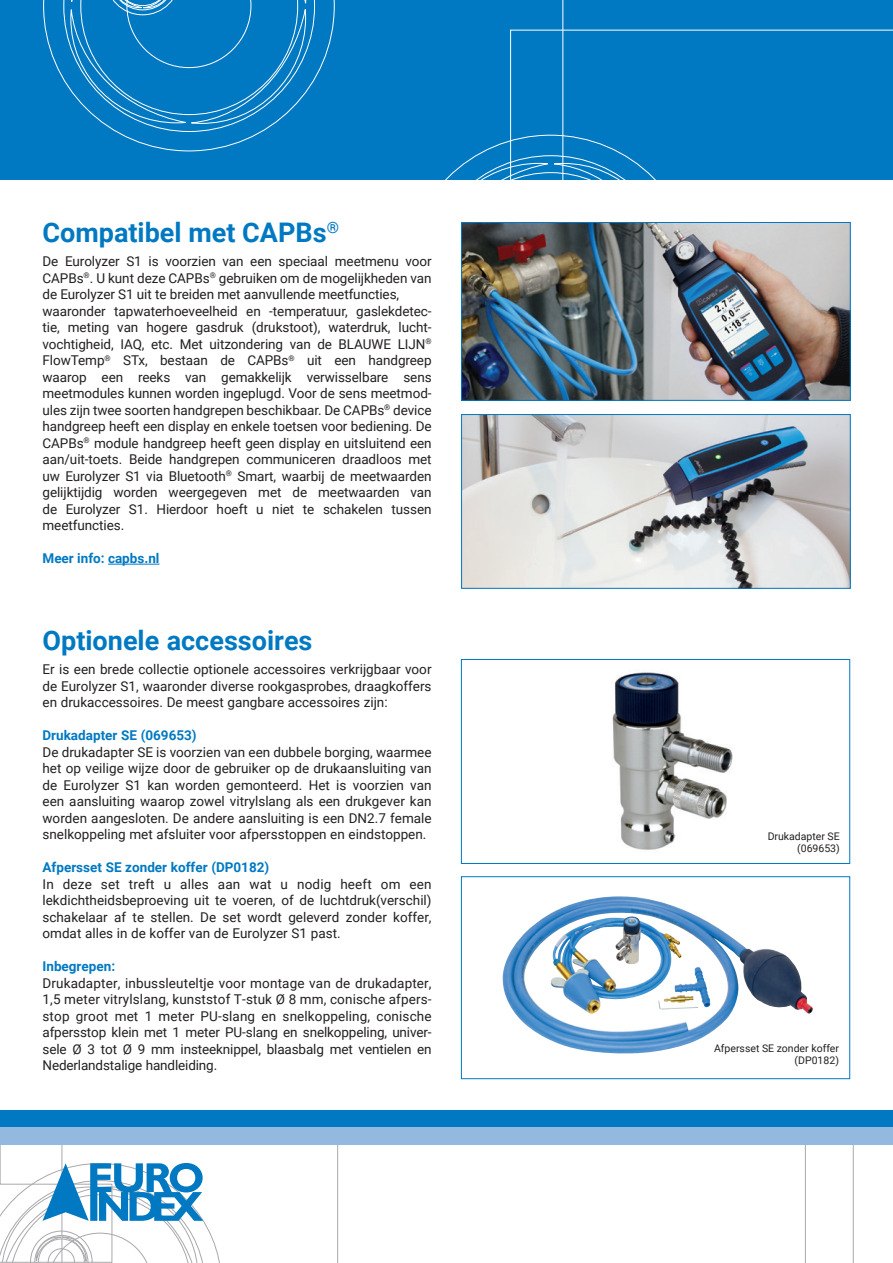
<style>
.page{position:relative;width:893px;height:1263px;background:#fff}
.page>*{position:absolute;margin:0;border:0;box-sizing:border-box;transform-origin:0 0}
.t1{font:700 27px "Roboto";color:#0079c2}
.t2{font:13.5px/16.5px "Roboto";letter-spacing:-.005em;color:#231f20;text-align:justify}
.t3{font:700 13.5px "Roboto";color:#0079c2}
.t4{font:10.5px/12px "Roboto";color:#231f20;text-align:right}
</style>
<div class="page">
<div style="left:0;top:0;width:893px;height:180px;background:#0079c2"></div>
<svg style="left:43px;top:0;width:292px;height:152px"></svg>
<svg style="left:510px;top:0;width:383px;height:125px"></svg>
<svg style="left:445px;top:125px;width:211px;height:55px"></svg>
<svg style="left:0;top:1144px;width:893px;height:119px"></svg>
<div style="left:0;top:1110px;width:893px;height:17px;background:#0079c2"></div>
<div style="left:0;top:1127px;width:893px;height:17px;background:#94b9e1"></div>
<hr style="left:108px;top:564px;width:51px;height:1px;background:#0079c2">
<img style="left:463px;top:416px;width:386px;height:171px">
<div style="left:461px;top:414px;width:390px;height:175px;border:1px solid #0079c2"></div>
<img style="left:463px;top:224px;width:386px;height:175px">
<div style="left:461px;top:222px;width:390px;height:179px;border:1px solid #0079c2"></div>
<img style="left:502px;top:896px;width:311px;height:158px">
<div style="left:461px;top:876px;width:389px;height:203px;border:1px solid #0079c2"></div>
<img style="left:612px;top:672px;width:121px;height:178px">
<div style="left:461px;top:659px;width:389px;height:205px;border:1px solid #0079c2"></div>
<h1 class="t1" style="left:43px;top:214px;width:298px">Compatibel met CAPBs<sup>®</sup></h1>
<p class="t2" style="left:43px;top:253px;width:391px;text-align:left">De Eurolyzer S1 is voorzien van een speciaal meetmenu voor CAPBs<sup>®</sup>. U kunt deze CAPBs<sup>®</sup> gebruiken om de mogelijkheden van de Eurolyzer S1 uit te breiden met aanvullende meetfuncties, waaronder tapwaterhoeveelheid en -temperatuur, gaslekdetec&shy;tie, meting van hogere gasdruk (drukstoot), waterdruk, lucht&shy;vochtigheid, IAQ, etc. Met uitzondering van de BLAUWE LIJN<sup>® </sup>FlowTemp<sup>®</sup> STx, bestaan de CAPBs<sup>®</sup> uit een handgreep waarop een reeks van gemakkelijk verwisselbare sens meetmodules kunnen worden ingeplugd. Voor de sens meetmod&shy;ules zijn twee soorten handgrepen beschikbaar. De CAPBs<sup>®</sup> device handgreep heeft een display en enkele toetsen voor bediening. De CAPBs<sup>®</sup> module handgreep heeft geen display en uitsluitend een aan/uit-toets. Beide handgrepen communiceren draadloos met uw Eurolyzer S1 via Bluetooth<sup>®</sup> Smart, waarbij de meetwaarden gelijktijdig worden weergegeven met de meetwaarden van de Eurolyzer S1. Hierdoor hoeft u niet te schakelen tussen meetfuncties.</p>
<p class="t3" style="left:43px;top:549px;width:118px">Meer info: capbs.nl</p>
<h1 class="t1" style="left:43px;top:621px;width:271px">Optionele accessoires</h1>
<p class="t2" style="left:43px;top:661px;width:391px">Er is een brede collectie optionele accessoires verkrijgbaar voor de Eurolyzer S1, waaronder diverse rookgasprobes, draagkoffers en drukaccessoires. De meest gangbare accessoires zijn:</p>
<p class="t3" style="left:43px;top:726px;width:156px">Drukadapter SE (069653)</p>
<p class="t2" style="left:43px;top:743px;width:391px">De drukadapter SE is voorzien van een dubbele borging, waarmee het op veilige wijze door de gebruiker op de drukaansluiting van de Eurolyzer S1 kan worden gemonteerd. Het is voorzien van een aansluiting waarop zowel vitrylslang als een drukgever kan worden aangesloten. De andere aansluiting is een DN2.7 female snelkoppeling met afsluiter voor afpersstoppen en eindstoppen.</p>
<p class="t3" style="left:43px;top:858px;width:228px">Afpersset SE zonder koffer (DP0182)</p>
<p class="t2" style="left:43px;top:875px;width:391px">In deze set treft u alles aan wat u nodig heeft om een lekdichtheidsbeproeving uit te voeren, of de luchtdruk(verschil) schakelaar af te stellen. De set wordt geleverd zonder koffer, omdat alles in de koffer van de Eurolyzer S1 past.</p>
<p class="t3" style="left:43px;top:957px;width:74px">Inbegrepen:</p>
<p class="t2" style="left:43px;top:974px;width:391px">Drukadapter, inbussleuteltje voor montage van de drukadapter, 1,5 meter vitrylslang, kunststof T-stuk Ø 8 mm, conische afpers&shy;stop groot met 1 meter PU-slang en snelkoppeling, conische afpersstop klein met 1 meter PU-slang en snelkoppeling, univer&shy;sele Ø 3 tot Ø 9 mm insteeknippel, blaasbalg met ventielen en Nederlandstalige handleiding.</p>
<p class="t4" style="left:768px;top:830px;width:74px">Drukadapter SE (069653)</p>
<p class="t4" style="left:714px;top:1042px;width:126px">Afpersset SE zonder koffer (DP0182)</p>
</div>
